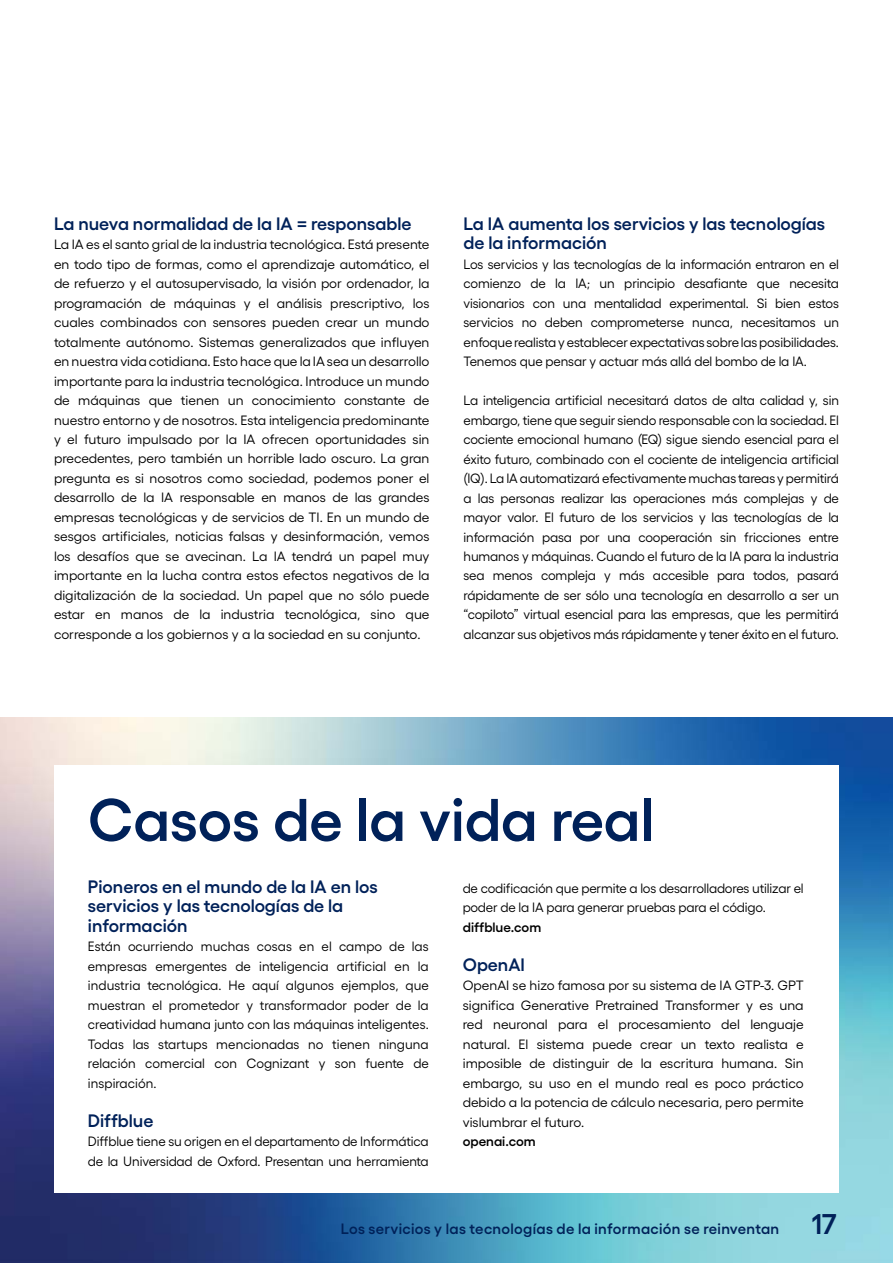
<style>
.page{position:relative;width:893px;height:1263px;background:#fff}
.page>*{position:absolute;margin:0;border:0;box-sizing:border-box;transform-origin:0 0}
.t1{font:600 60px "Gellix";letter-spacing:-.005em;color:#002159}
.t2{font:600 18px/19.5px "Gellix";color:#002159}
.t3{font:600 15px "Gellix";letter-spacing:.02em;color:#002159}
.t4{font:13.5px/19.5px "Gellix";letter-spacing:-.01em;color:#000;text-align:justify}
.t5{font:600 13.5px "Gellix";color:#000}
.s1{font-size:28.5px}
</style>
<div class="page">
<img style="left:0;top:717px;width:893px;height:546px">
<div style="left:54px;top:765px;width:785px;height:428px;background:#fff"></div>
<h2 class="t2" style="left:54px;top:211px;width:359px">La nueva normalidad de la IA = responsable</h2>
<p class="t4" style="left:54px;top:233px;width:377px">La IA es el santo grial de la industria tecnológica. Está presente en todo tipo de formas, como el aprendizaje automático, el de refuerzo y el autosupervisado, la visión por ordenador, la programación de máquinas y el análisis prescriptivo, los cuales combinados con sensores pueden crear un mundo totalmente autónomo. Sistemas generalizados que influyen en nuestra vida cotidiana. Esto hace que la IA sea un desarrollo importante para la industria tecnológica. Introduce un mundo de máquinas que tienen un conocimiento constante de nuestro entorno y de nosotros. Esta inteligencia predominante y el futuro impulsado por la IA ofrecen oportunidades sin precedentes, pero también un horrible lado oscuro. La gran pregunta es si nosotros como sociedad, podemos poner el desarrollo de la IA responsable en manos de las grandes empresas tecnológicas y de servicios de TI. En un mundo de sesgos artificiales, noticias falsas y desinformación, vemos los desafíos que se avecinan. La IA tendrá un papel muy importante en la lucha contra estos efectos negativos de la digitalización de la sociedad. Un papel que no sólo puede estar en manos de la industria tecnológica, sino que corresponde a los gobiernos y a la sociedad en su conjunto.</p>
<h2 class="t2" style="left:463px;top:211px;width:363px">La IA aumenta los servicios y las tecnologías de la información</h2>
<p class="t4" style="left:463px;top:253px;width:377px">Los servicios y las tecnologías de la información entraron en el comienzo de la IA; un principio desafiante que necesita visionarios con una mentalidad experimental. Si bien estos servicios no deben comprometerse nunca, necesitamos un enfoque realista y establecer expectativas sobre las posibilidades.<br>Tenemos que pensar y actuar más allá del bombo de la IA.</p>
<p class="t4" style="left:463px;top:389px;width:377px">La inteligencia artificial necesitará datos de alta calidad y, sin embargo, tiene que seguir siendo responsable con la sociedad. El cociente emocional humano (EQ) sigue siendo esencial para el éxito futuro, combinado con el cociente de inteligencia artificial (IQ). La IA automatizará efectivamente muchas tareas y permitirá a las personas realizar las operaciones más complejas y de mayor valor. El futuro de los servicios y las tecnologías de la información pasa por una cooperación sin fricciones entre humanos y máquinas. Cuando el futuro de la IA para la industria sea menos compleja y más accesible para todos, pasará rápidamente de ser sólo una tecnología en desarrollo a ser un “copiloto” virtual esencial para las empresas, que les permitirá alcanzar sus objetivos más rápidamente y tener éxito en el futuro.</p>
<h1 class="t1" style="left:88px;top:772px;width:568px">Casos de la vida real</h1>
<h2 class="t2" style="left:88px;top:874px;width:291px">Pioneros en el mundo de la IA en los servicios y las tecnologías de la información</h2>
<p class="t4" style="left:88px;top:935px;width:342px">Están ocurriendo muchas cosas en el campo de las empresas emergentes de inteligencia artificial en la industria tecnológica. He aquí algunos ejemplos, que muestran el prometedor y transformador poder de la creatividad humana junto con las máquinas inteligentes.<br>Todas las startups mencionadas no tienen ninguna relación comercial con Cognizant y son fuente de inspiración.</p>
<h2 class="t2" style="left:88px;top:1108px;width:67px">Diffblue</h2>
<p class="t4" style="left:88px;top:1130px;width:342px">Diffblue tiene su origen en el departamento de Informática de la Universidad de Oxford. Presentan una herramienta</p>
<p class="t4" style="left:463px;top:877px;width:342px">de codificación que permite a los desarrolladores utilizar el poder de la IA para generar pruebas para el código.</p>
<p class="t5" style="left:463px;top:916px;width:80px">diffblue.com</p>
<h2 class="t2" style="left:463px;top:952px;width:64px">OpenAI</h2>
<p class="t4" style="left:463px;top:974px;width:342px">OpenAI se hizo famosa por su sistema de IA GTP-3. GPT significa Generative Pretrained Transformer y es una red neuronal para el procesamiento del lenguaje natural. El sistema puede crear un texto realista e imposible de distinguir de la escritura humana. Sin embargo, su uso en el mundo real es poco práctico debido a la potencia de cálculo necesaria, pero permite vislumbrar el futuro.</p>
<p class="t5" style="left:463px;top:1131px;width:75px">openai.com</p>
<p class="t3" style="left:341px;top:1216px;width:497px">Los servicios y las tecnologías de la información se reinventan <span class="s1">17</span></p>
</div>
